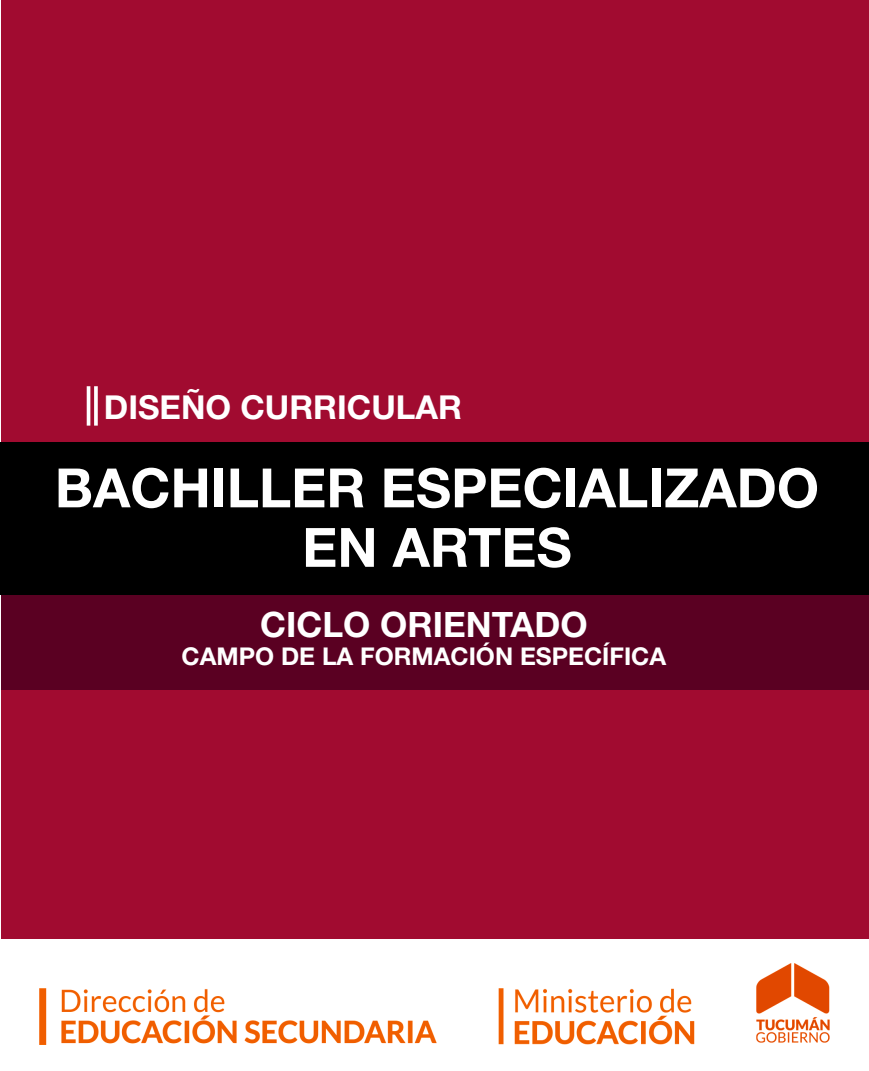
<style>
.page{position:relative;width:869px;height:1071px;background:#fff}
.page>*{position:absolute;margin:0;border:0;box-sizing:border-box;transform-origin:0 0}
.t1{font:700 54.25px "Helvetica Neue";color:#fff}
.t2{font:700 35px "Helvetica Neue";color:#fff}
.t3{font:700 33.07px "Helvetica Neue";color:#fff}
.t4{font:700 24.5px "Helvetica Neue";color:#fff}
</style>
<div class="page">
<div style="left:1px;top:0;width:867px;height:940px;background:#a10b30"></div>
<svg style="left:94px;top:386px;width:4px;height:40px"></svg>
<hr style="left:87px;top:386px;width:3px;height:40px;background:#fff">
<img style="left:40px;top:963px;width:788px;height:81px">
<div style="left:1px;top:442px;width:867px;height:153px;background:#000"></div>
<div style="left:1px;top:595px;width:867px;height:95px;background:#5a0022"></div>
<p class="t3" style="left:104px;top:386px;width:359px">DISEÑO CURRICULAR</p>
<p class="t1" style="left:55px;top:454px;width:765px">BACHILLER ESPECIALIZADO</p>
<p class="t1" style="left:302px;top:514px;width:271px">EN ARTES</p>
<p class="t2" style="left:260px;top:603px;width:329px">CICLO ORIENTADO</p>
<p class="t4" style="left:181px;top:641px;width:486px">CAMPO DE LA FORMACIÓN ESPECÍFICA</p>
</div>
